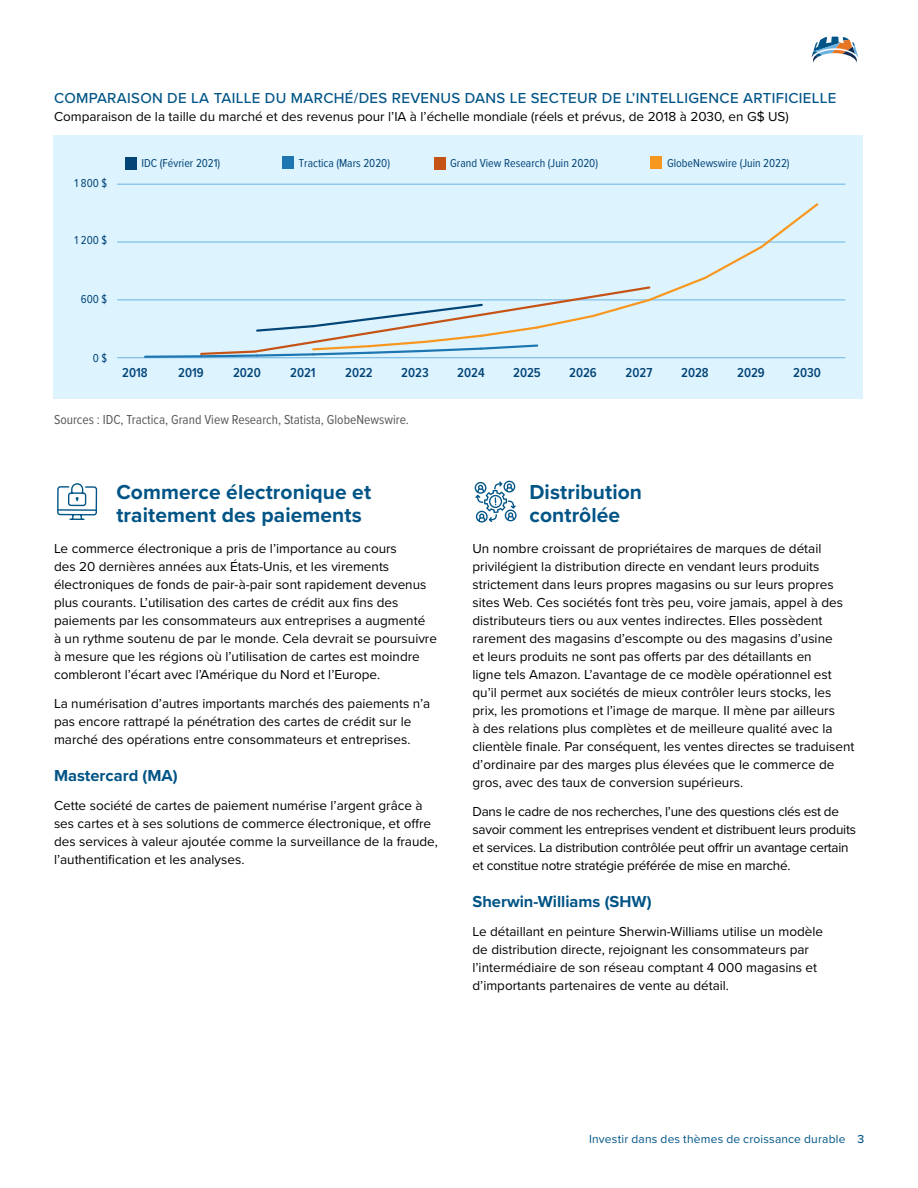
<style>
.page{position:relative;width:918px;height:1188px;background:#fff}
.page>*{position:absolute;margin:0;border:0;box-sizing:border-box;transform-origin:0 0}
.H3{font:700 21px/22.5px "Proxima Nova";letter-spacing:.005em;color:#005486}
.H4{font:700 16.5px "Proxima Nova";color:#005486}
.Chart_title{font:500 15px "Proxima Nova";letter-spacing:.02em;color:#005486}
.Body{font:13.5px/18px "Proxima Nova";color:#000}
.Body-2{font:13.5px/18px "Proxima Nova";letter-spacing:-.02em;color:#000}
.Chart_title-2{font:13.5px "Proxima Nova";color:#000}
.H3-2{font:13.5px "Proxima Nova Cond";color:#58595b}
.t1{font:600 13.5px "Proxima Nova Cond";color:#034477}
.t2{font:12px "Proxima Nova Cond";color:#034477}
.t3{font:12px "Proxima Nova";letter-spacing:.015em;color:#005486}
.s1{font-weight:500}
</style>
<div class="page">
<div style="left:53px;top:135px;width:810px;height:263px;background:#ddf4ff"></div>
<svg style="left:811px;top:37px;width:48px;height:26px"></svg>
<div style="left:125px;top:157px;width:11px;height:12px;background:#034477"></div>
<div style="left:283px;top:156px;width:11px;height:13px;background:#1d75b1"></div>
<div style="left:434px;top:157px;width:11px;height:12px;background:#c65316"></div>
<div style="left:650px;top:156px;width:11px;height:13px;background:#f8971f"></div>
<hr style="left:117px;top:357px;width:728px;height:1px;background:#6ab2e2">
<hr style="left:117px;top:300px;width:728px;height:1px;background:#6ab2e2">
<hr style="left:117px;top:242px;width:728px;height:1px;background:#6ab2e2">
<hr style="left:117px;top:184px;width:728px;height:1px;background:#6ab2e2">
<hr style="left:145px;top:355px;width:56px;height:3px;background:#1d75b1">
<svg style="left:199px;top:203px;width:621px;height:156px"></svg>
<svg style="left:56px;top:398px;width:42px;height:122px"></svg>
<svg style="left:475px;top:481px;width:42px;height:42px"></svg>
<p class="Chart_title" style="left:54px;top:86px;width:784px">COMPARAISON DE LA TAILLE DU MARCHÉ/DES REVENUS DANS LE SECTEUR DE L’INTELLIGENCE ARTIFICIELLE</p>
<p class="Chart_title-2" style="left:54px;top:106px;width:736px">Comparaison de la taille du marché et des revenus pour l’IA à l’échelle mondiale (réels et prévus, de 2018 à 2030, en G$ US)</p>
<p class="t2" style="left:75px;top:174px;width:34px">1 800 $</p>
<p class="t2" style="left:74px;top:231px;width:34px">1 200 $</p>
<p class="t2" style="left:81px;top:290px;width:28px">600 $</p>
<p class="t2" style="left:93px;top:349px;width:16px">0 $</p>
<p class="t2" style="left:141px;top:155px;width:80px">IDC (Février 2021)</p>
<p class="t2" style="left:299px;top:155px;width:93px">Tractica (Mars 2020)</p>
<p class="t2" style="left:450px;top:155px;width:149px">Grand View Research (Juin 2020)</p>
<p class="t2" style="left:667px;top:155px;width:124px">GlobeNewswire (Juin 2022)</p>
<p class="t1" style="left:122px;top:362px;width:27px">2018</p>
<p class="t1" style="left:178px;top:362px;width:27px">2019</p>
<p class="t1" style="left:233px;top:362px;width:29px">2020</p>
<p class="t1" style="left:290px;top:362px;width:27px">2021</p>
<p class="t1" style="left:345px;top:362px;width:29px">2022</p>
<p class="t1" style="left:401px;top:362px;width:29px">2023</p>
<p class="t1" style="left:457px;top:362px;width:29px">2024</p>
<p class="t1" style="left:513px;top:362px;width:29px">2025</p>
<p class="t1" style="left:569px;top:362px;width:29px">2026</p>
<p class="t1" style="left:626px;top:362px;width:28px">2027</p>
<p class="t1" style="left:681px;top:362px;width:29px">2028</p>
<p class="t1" style="left:737px;top:362px;width:29px">2029</p>
<p class="t1" style="left:793px;top:362px;width:29px">2030</p>
<p class="H3-2" style="left:54px;top:410px;width:357px">Sources : IDC, Tractica, Grand View Research, Statista, GlobeNewswire.</p>
<p class="H3" style="left:116px;top:481px;width:256px">Commerce électronique et traitement des paiements</p>
<p class="Body" style="left:54px;top:539px;width:385px">Le commerce électronique a pris de l’importance au cours<br>des 20 dernières années aux États-Unis, et les virements électroniques de fonds de pair-à-pair sont rapidement devenus plus courants. L’utilisation des cartes de crédit aux fins des paiements par les consommateurs aux entreprises a augmenté<br>à un rythme soutenu de par le monde. Cela devrait se poursuivre à mesure que les régions où l’utilisation de cartes est moindre combleront l’écart avec l’Amérique du Nord et l’Europe.</p>
<p class="Body" style="left:54px;top:694px;width:378px">La numérisation d’autres importants marchés des paiements n’a pas encore rattrapé la pénétration des cartes de crédit sur le marché des opérations entre consommateurs et entreprises.</p>
<p class="H4" style="left:54px;top:763px;width:125px">Mastercard (MA)</p>
<p class="Body" style="left:54px;top:796px;width:385px">Cette société de cartes de paiement numérise l’argent grâce à ses cartes et à ses solutions de commerce électronique, et offre des services à valeur ajoutée comme la surveillance de la fraude, l’authentification et les analyses.</p>
<p class="H3" style="left:529px;top:481px;width:114px">Distribution contrôlée</p>
<p class="Body" style="left:472px;top:539px;width:383px">Un nombre croissant de propriétaires de marques de détail privilégient la distribution directe en vendant leurs produits strictement dans leurs propres magasins ou sur leurs propres sites Web. Ces sociétés font très peu, voire jamais, appel à des distributeurs tiers ou aux ventes indirectes. Elles possèdent rarement des magasins d’escompte ou des magasins d’usine<br>et leurs produits ne sont pas offerts par des détaillants en<br>ligne tels Amazon. L’avantage de ce modèle opérationnel est qu’il permet aux sociétés de mieux contrôler leurs stocks, les prix, les promotions et l’image de marque. Il mène par ailleurs<br>à des relations plus complètes et de meilleure qualité avec la clientèle finale. Par conséquent, les ventes directes se traduisent d’ordinaire par des marges plus élevées que le commerce de gros, avec des taux de conversion supérieurs.</p>
<p class="Body-2" style="left:472px;top:802px;width:385px">Dans le cadre de nos recherches, l’une des questions clés est de savoir comment les entreprises vendent et distribuent leurs produits et services. La distribution contrôlée peut offrir un avantage certain et constitue notre stratégie préférée de mise en marché.</p>
<p class="H4" style="left:472px;top:889px;width:181px">Sherwin-Williams (SHW)</p>
<p class="Body" style="left:472px;top:922px;width:352px">Le détaillant en peinture Sherwin-Williams utilise un modèle de distribution directe, rejoignant les consommateurs par l’intermédiaire de son réseau comptant 4 000 magasins et d’importants partenaires de vente au détail.</p>
<p class="t3" style="left:589px;top:1131px;width:277px">Investir dans des thèmes de croissance durable <span class="s1">3</span></p>
</div>
